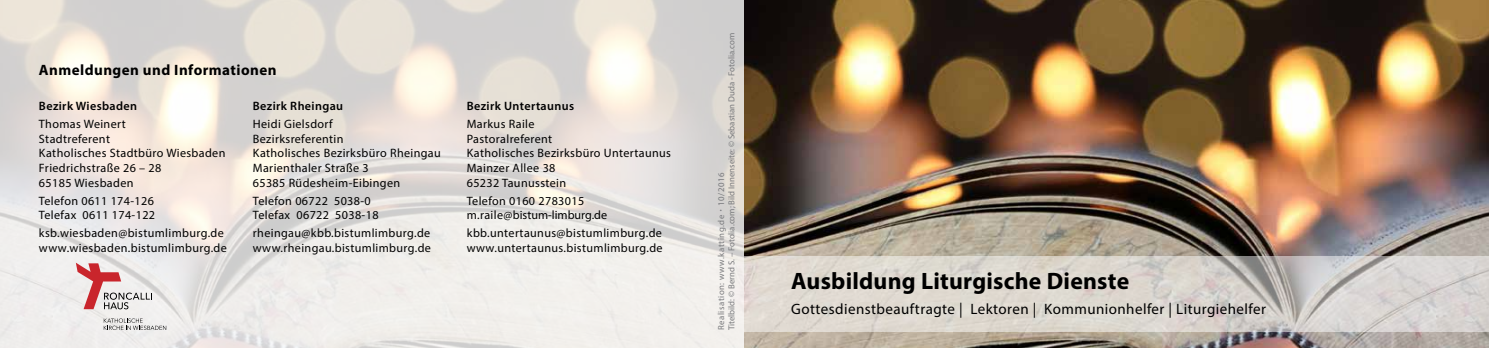
<style>
.page{position:relative;width:1489px;height:348px;background:#fff}
.page>*{position:absolute;margin:0;border:0;box-sizing:border-box;transform-origin:0 0}
.t1{font:700 23.75px "Myriad Pro";letter-spacing:.01em;color:#000}
.t2{font:15px "Myriad Pro";letter-spacing:.03em;color:#000}
.t3{font:700 15px "Myriad Pro";letter-spacing:.03em;color:#000}
.t4{font:12.12px/14.5px "Myriad Pro";letter-spacing:.03em;color:#000}
.t5{font:600 12.12px "Myriad Pro";letter-spacing:.03em;color:#000}
.t6{font:8.75px/10.5px "Myriad Pro";color:#77787b}
</style>
<div class="page">
<img style="left:0;top:0;width:1488px;height:347px">
<svg style="left:744px;top:256px;width:744px;height:75px;background:#d7d2cc"></svg>
<svg style="left:104px;top:318px;width:62px;height:11px"></svg>
<svg style="left:76px;top:262px;width:76px;height:47px"></svg>
<p class="t3" style="left:39px;top:60px;width:239px">Anmeldungen und Informationen</p>
<p class="t5" style="left:39px;top:98px;width:100px">Bezirk Wiesbaden</p>
<p class="t4" style="left:39px;top:116px;width:188px">Thomas Weinert<br>Stadtreferent<br>Katholisches Stadtbüro Wiesbaden<br>Friedrichstraße 26 – 28<br>65185 Wiesbaden</p>
<p class="t4" style="left:39px;top:193px;width:118px">Telefon 0611 174-126<br>Telefax 0611 174-122</p>
<p class="t4" style="left:39px;top:225px;width:189px">ksb.wiesbaden@bistumlimburg.de www.wiesbaden.bistumlimburg.de</p>
<p class="t5" style="left:253px;top:98px;width:92px">Bezirk Rheingau</p>
<p class="t4" style="left:253px;top:116px;width:189px">Heidi Gielsdorf<br>Bezirksreferentin<br>Katholisches Bezirksbüro Rheingau<br>Marienthaler Straße 3<br>65385 Rüdesheim-Eibingen</p>
<p class="t4" style="left:253px;top:193px;width:127px">Telefon 06722 5038-0<br>Telefax 06722 5038-18</p>
<p class="t4" style="left:253px;top:225px;width:180px">rheingau@kbb.bistumlimburg.de www.rheingau.bistumlimburg.de</p>
<p class="t5" style="left:467px;top:98px;width:109px">Bezirk Untertaunus</p>
<p class="t4" style="left:467px;top:116px;width:206px">Markus Raile<br>Pastoralreferent<br>Katholisches Bezirksbüro Untertaunus<br>Mainzer Allee 38<br>65232 Taunusstein</p>
<p class="t4" style="left:467px;top:193px;width:142px">Telefon 0160 2783015 m.raile@bistum-limburg.de</p>
<p class="t4" style="left:467px;top:225px;width:197px">kbb.untertaunus@bistumlimburg.de www.untertaunus.bistumlimburg.de</p>
<p class="t6" style="left:715px;top:330px;width:298px;rotate:-90deg">Realisation: www.katting.de 10/2016<br>Titelbild: © Bernd S. – Fotolia.com; Bild Innenseite: © Sebastian Duda - Fotolia.com</p>
<h1 class="t1" style="left:791px;top:265px;width:339px">Ausbildung Liturgische Dienste</h1>
<p class="t2" style="left:791px;top:299px;width:476px">Gottesdienstbeauftragte | Lektoren | Kommunionhelfer | Liturgiehelfer</p>
</div>
